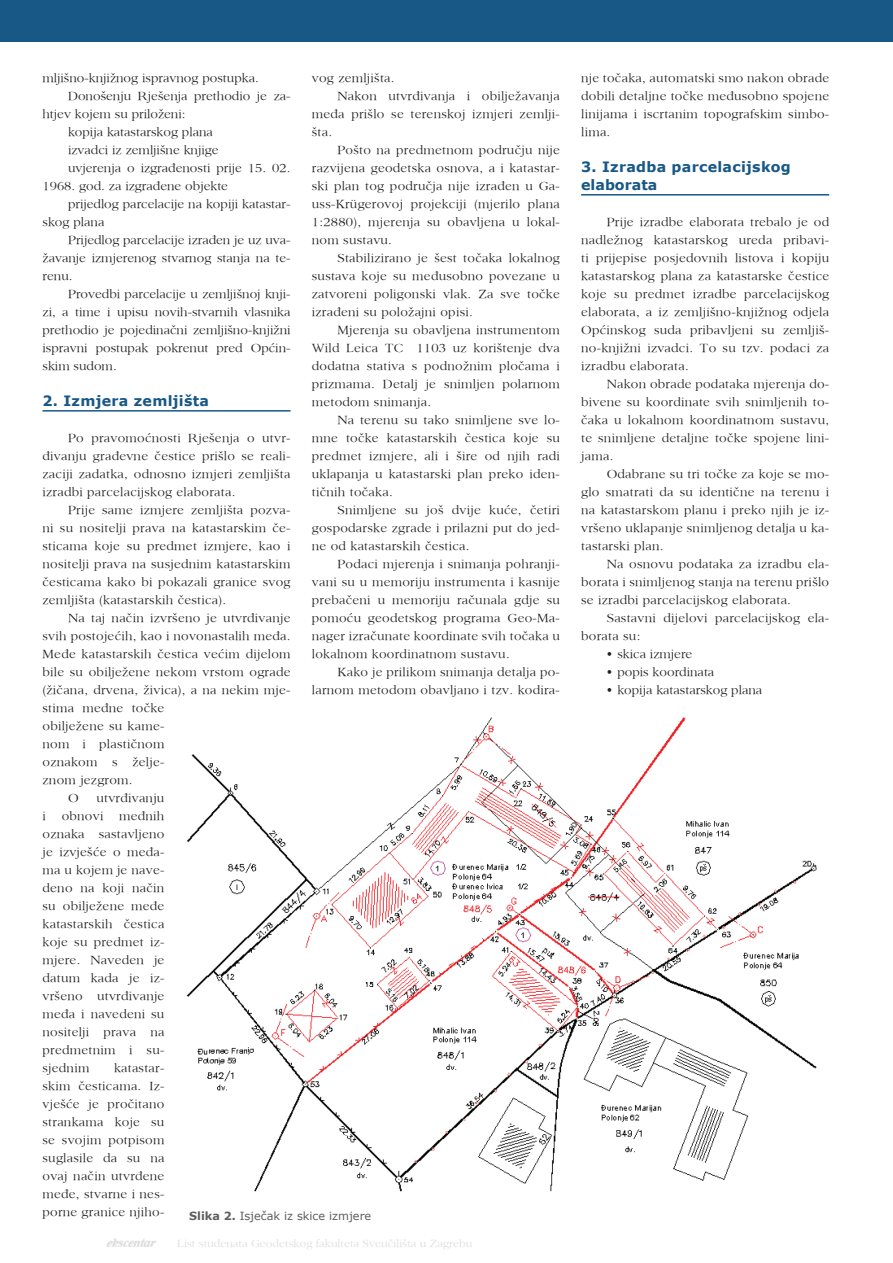
<style>
.page{position:relative;width:893px;height:1263px;background:#fff}
.page>*{position:absolute;margin:0;border:0;box-sizing:border-box;transform-origin:0 0}
.t1{font:700 14.25px/18px "Verdana";letter-spacing:.02em;color:#175887}
.t2{font:12.75px/18px "Sanford";letter-spacing:.02em;color:#231f20;text-align:justify}
.t3{font:12.75px "Sanford";color:#231f20}
.t4{font:12.75px "Flamenco D";color:#dcdddf}
.t5{font:11.25px "Sanford";color:#dcdddf}
.t6{font:11.25px "Verdana";color:#605e5f}
.s1{font-weight:700}
</style>
<div class="page">
<div style="left:0;top:0;width:893px;height:42px;background:#175887"></div>
<hr style="left:43px;top:410px;width:248px;height:2px;background:#175887">
<hr style="left:581px;top:194px;width:248px;height:2px;background:#175887">
<img style="left:186px;top:717px;width:631px;height:475px">
<p class="t3" style="left:43px;top:70px;width:218px">mljišno-knjižnog ispravnog postupka.</p>
<p class="t3" style="left:68px;top:88px;width:224px">Donošenju Rješenja prethodio je za-</p>
<p class="t3" style="left:43px;top:106px;width:145px">htjev kojem su priloženi:</p>
<p class="t3" style="left:68px;top:124px;width:146px">kopija katastarskog plana</p>
<p class="t3" style="left:68px;top:142px;width:152px">izvadci iz zemljišne knjige</p>
<p class="t3" style="left:68px;top:160px;width:224px">uvjerenja o izgrađenosti prije 15. 02.</p>
<p class="t3" style="left:43px;top:178px;width:187px">1968. god. za izgrađene objekte</p>
<p class="t3" style="left:68px;top:196px;width:224px">prijedlog parcelacije na kopiji katastar-</p>
<p class="t3" style="left:43px;top:214px;width:63px">skog plana</p>
<p class="t3" style="left:68px;top:232px;width:224px">Prijedlog parcelacije izrađen je uz uva-</p>
<p class="t3" style="left:43px;top:250px;width:250px">žavanje izmjerenog stvarnog stanja na te-</p>
<p class="t2" style="left:43px;top:266px;width:32px">renu.</p>
<p class="t3" style="left:68px;top:286px;width:224px">Provedbi parcelacije u zemljišnoj knji-</p>
<p class="t3" style="left:43px;top:304px;width:250px">zi, a time i upisu novih-stvarnih vlasnika</p>
<p class="t3" style="left:43px;top:322px;width:250px">prethodio je pojedinačni zemljišno-knjižni</p>
<p class="t3" style="left:43px;top:340px;width:250px">ispravni postupak pokrenut pred Općin-</p>
<p class="t3" style="left:43px;top:358px;width:76px">skim sudom.</p>
<p class="t1" style="left:43px;top:392px;width:168px">2. Izmjera zemljišta</p>
<p class="t2" style="left:43px;top:428px;width:250px;text-indent:26px">Po pravomoćnosti Rješenja o utvr&shy;đivanju građevne čestice prišlo se reali&shy;zaciji zadatka, odnosno izmjeri zemljišta izradbi parcelacijskog elaborata.</p>
<p class="t2" style="left:43px;top:500px;width:250px;text-indent:26px">Prije same izmjere zemljišta pozva&shy;ni su nositelji prava na katastarskim če&shy;sticama koje su predmet izmjere, kao i nositelji prava na susjednim katastarskim česticama kako bi pokazali granice svog zemljišta (katastarskih čestica).</p>
<p class="t2" style="left:68px;top:608px;width:224px">Na taj način izvršeno je utvrđivanje</p>
<p class="t2" style="left:43px;top:626px;width:250px">svih postojećih, kao i novonastalih međa.</p>
<p class="t2" style="left:43px;top:644px;width:250px">Međe katastarskih čestica većim dijelom</p>
<p class="t2" style="left:43px;top:662px;width:250px">bile su obilježene nekom vrstom ograde</p>
<p class="t2" style="left:43px;top:680px;width:250px">(žičana, drvena, živica), a na nekim mje-</p>
<p class="t2" style="left:43px;top:698px;width:123px">stima međne točke</p>
<p class="t2" style="left:43px;top:716px;width:123px">obilježene su kame-</p>
<p class="t2" style="left:43px;top:734px;width:123px">nom i plastičnom</p>
<p class="t2" style="left:43px;top:752px;width:123px">oznakom s želje-</p>
<p class="t2" style="left:43px;top:770px;width:92px">znom jezgrom.</p>
<p class="t2" style="left:68px;top:788px;width:12px">O</p>
<p class="t2" style="left:312px;top:68px;width:84px">vog zemljišta.</p>
<p class="t2" style="left:337px;top:86px;width:224px">Nakon utvrđivanja i obilježavanja</p>
<p class="t2" style="left:312px;top:104px;width:250px">međa prišlo se terenskoj izmjeri zemlji-</p>
<p class="t2" style="left:312px;top:122px;width:22px">šta.</p>
<p class="t2" style="left:337px;top:140px;width:224px">Pošto na predmetnom području nije</p>
<p class="t2" style="left:312px;top:158px;width:250px">razvijena geodetska osnova, a i katastar-</p>
<p class="t2" style="left:312px;top:176px;width:250px">ski plan tog područja nije izrađen u Ga-</p>
<p class="t2" style="left:312px;top:194px;width:250px">uss-Krügerovoj projekciji (mjerilo plana</p>
<p class="t2" style="left:312px;top:212px;width:250px">1:2880), mjerenja su obavljena u lokal-</p>
<p class="t2" style="left:312px;top:230px;width:82px">nom sustavu.</p>
<p class="t2" style="left:337px;top:248px;width:224px">Stabilizirano je šest točaka lokalnog</p>
<p class="t2" style="left:312px;top:266px;width:250px">sustava koje su međusobno povezane u</p>
<p class="t2" style="left:312px;top:284px;width:250px">zatvoreni poligonski vlak. Za sve točke</p>
<p class="t2" style="left:312px;top:302px;width:163px">izrađeni su položajni opisi.</p>
<p class="t2" style="left:337px;top:320px;width:224px">Mjerenja su obavljena instrumentom</p>
<p class="t2" style="left:312px;top:338px;width:249px">Wild Leica TC 1103 uz korištenje dva</p>
<p class="t2" style="left:312px;top:356px;width:250px">dodatna stativa s podnožnim pločama i</p>
<p class="t2" style="left:312px;top:374px;width:250px">prizmama. Detalj je snimljen polarnom</p>
<p class="t2" style="left:312px;top:393px;width:121px">metodom snimanja.</p>
<p class="t2" style="left:337px;top:411px;width:224px">Na terenu su tako snimljene sve lo-</p>
<p class="t2" style="left:312px;top:429px;width:250px">mne točke katastarskih čestica koje su</p>
<p class="t2" style="left:312px;top:447px;width:250px">predmet izmjere, ali i šire od njih radi</p>
<p class="t2" style="left:312px;top:465px;width:250px">uklapanja u katastarski plan preko iden-</p>
<p class="t2" style="left:312px;top:483px;width:82px">tičnih točaka.</p>
<p class="t2" style="left:337px;top:501px;width:224px">Snimljene su još dvije kuće, četiri</p>
<p class="t2" style="left:312px;top:519px;width:250px">gospodarske zgrade i prilazni put do jed-</p>
<p class="t2" style="left:312px;top:537px;width:159px">ne od katastarskih čestica.</p>
<p class="t2" style="left:337px;top:555px;width:224px">Podaci mjerenja i snimanja pohranji-</p>
<p class="t2" style="left:312px;top:573px;width:250px">vani su u memoriju instrumenta i kasnije</p>
<p class="t2" style="left:312px;top:591px;width:250px">prebačeni u memoriju računala gdje su</p>
<p class="t2" style="left:312px;top:609px;width:250px">pomoću geodetskog programa Geo-Ma-</p>
<p class="t2" style="left:312px;top:627px;width:250px">nager izračunate koordinate svih točaka u</p>
<p class="t2" style="left:312px;top:645px;width:199px">lokalnom koordinatnom sustavu.</p>
<p class="t2" style="left:337px;top:663px;width:224px">Kako je prilikom snimanja detalja po-</p>
<p class="t2" style="left:312px;top:681px;width:250px">larnom metodom obavljano i tzv. kodira-</p>
<p class="t2" style="left:43px;top:788px;width:123px;text-indent:54px">utvrđivanju i obnovi međnih oznaka sastavljeno je izvješće o međa&shy;ma u kojem je nave&shy;deno na koji način su obilježene međe katastarskih čestica koje su predmet iz&shy;mjere. Naveden je datum kada je iz&shy;vršeno utvrđivanje međa i navedeni su nositelji prava na predmetnim i su&shy;sjednim</p>
<p class="t2" style="left:43px;top:1058px;width:123px;text-indent:71px">katastar&shy;skim česticama. Iz&shy;vješće je pročitano strankama koje su se svojim potpisom suglasile da su na ovaj način utvrđene međe, stvarne i nes&shy;porne granice njiho-</p>
<p class="t6" style="left:189px;top:1209px;width:184px"><span class="s1">Slika 2.</span> Isječak iz skice izmjere</p>
<p class="t4" style="left:108px;top:1235px;width:50px">ekscentar</p>
<p class="t5" style="left:177px;top:1237px;width:297px">List studenata Geodetskog fakulteta Sveučilišta u Zagrebu</p>
<p class="t2" style="left:581px;top:68px;width:250px">nje točaka, automatski smo nakon obrade dobili detaljne točke međusobno spojene linijama i iscrtanim topografskim simbo&shy;lima.</p>
<p class="t1" style="left:581px;top:158px;width:211px">3. Izradba parcelacijskog elaborata</p>
<p class="t2" style="left:581px;top:212px;width:250px;text-indent:26px">Prije izradbe elaborata trebalo je od nadležnog katastarskog ureda pribavi&shy;ti prijepise posjedovnih listova i kopiju katastarskog plana za katastarske čestice koje su predmet izradbe parcelacijskog elaborata, a iz zemljišno-knjižnog odjela Općinskog suda pribavljeni su zemljiš&shy;no-knjižni izvadci. To su tzv. podaci za izradbu elaborata.</p>
<p class="t2" style="left:581px;top:374px;width:250px;text-indent:26px">Nakon obrade podataka mjerenja do&shy;bivene su koordinate svih snimljenih to&shy;čaka u lokalnom koordinatnom sustavu, te snimljene detaljne točke spojene lini&shy;jama.</p>
<p class="t2" style="left:581px;top:464px;width:250px;text-indent:26px">Odabrane su tri točke za koje se mo&shy;glo smatrati da su identične na terenu i na katastarskom planu i preko njih je iz&shy;vršeno uklapanje snimljenog detalja u ka&shy;tastarski plan.</p>
<p class="t2" style="left:581px;top:554px;width:250px;text-indent:26px">Na osnovu podataka za izradbu ela&shy;borata i snimljenog stanja na terenu prišlo se izradbi parcelacijskog elaborata.</p>
<p class="t2" style="left:581px;top:608px;width:250px;text-indent:26px">Sastavni dijelovi parcelacijskog ela&shy;borata su:</p>
<p class="t3" style="left:607px;top:646px;width:87px">• skica izmjere</p>
<p class="t3" style="left:607px;top:664px;width:109px">• popis koordinata</p>
<p class="t3" style="left:607px;top:682px;width:157px">• kopija katastarskog plana</p>
</div>
